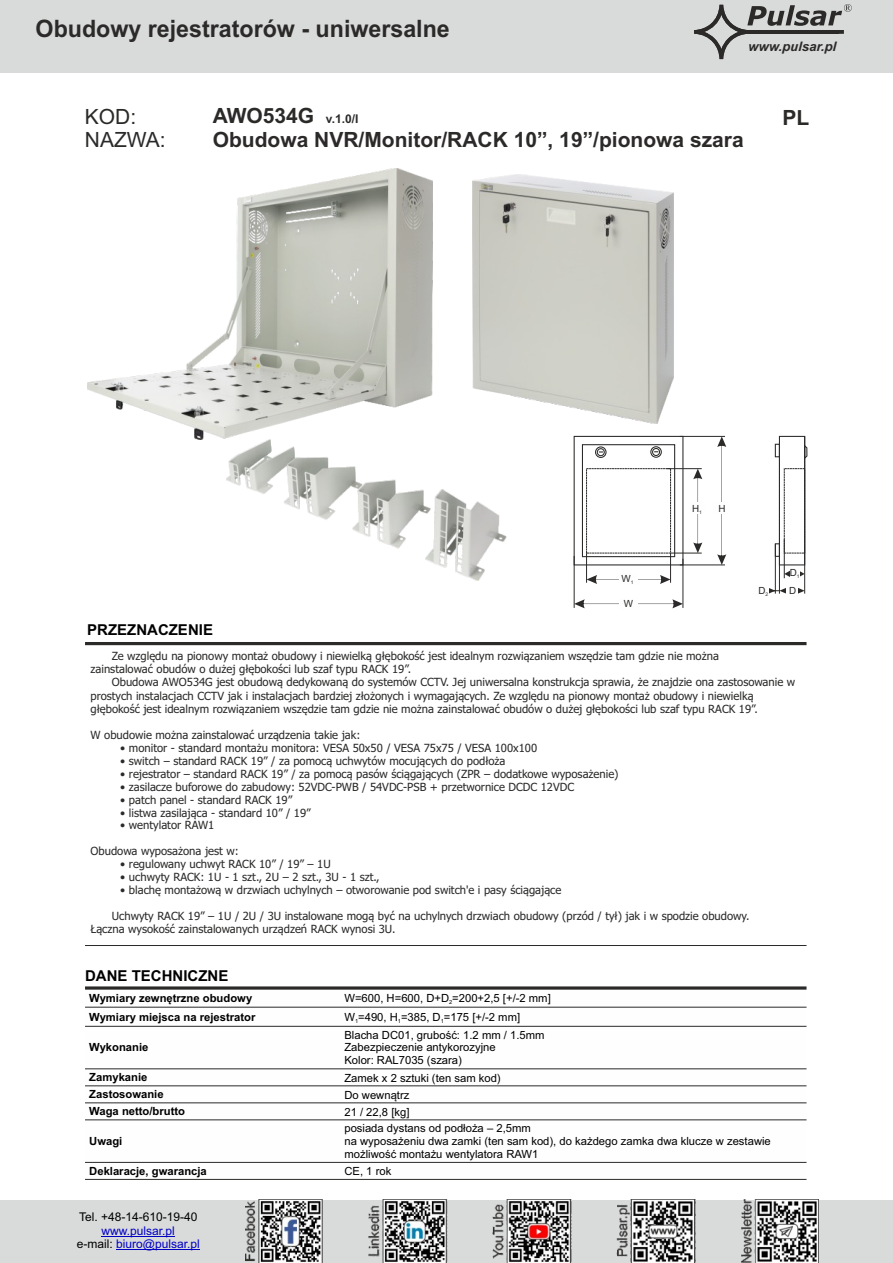
<style>
.page{position:relative;width:893px;height:1263px;background:#fff}
.page>*{position:absolute;margin:0;border:0;box-sizing:border-box;transform-origin:0 0}
.t1{font:700 24px "Arial";color:#2b2a29}
.t2{font:700 21px/23.4px "Arial";color:#2b2a29}
.t3{font:21px "Arial";color:#2b2a29}
.t4{font:700 15px "Arial";color:#000}
.t5{font:italic 700 13.2px "Arial";color:#2b2a29}
.t6{font:12px/13.4px "Arial";color:#0000c4;text-align:center}
.t7{font:12px "Arial";color:#000}
.t8{font:11.25px/13.6px "Tahoma";color:#2b2a29}
.t9{font:11.25px/12.6px "Arial";color:#000}
.t10{font:700 11.25px "Arial";color:#000}
.t11{font:9.9px "Arial";color:#2b2a29}
.t12{font:5.7px "Arial";color:#000}
.s1{font-size:12px}
.s2{color:#000}
</style>
<div class="page">
<div style="left:0;top:0;width:893px;height:73px;background:#d9dada"></div>
<svg style="left:694px;top:4px;width:158px;height:55px"></svg>
<hr style="left:747px;top:30px;width:92px;height:4px;background:#2b2a29">
<div style="left:0;top:1200px;width:893px;height:63px;background:#d9dada"></div>
<hr style="left:102px;top:1236px;width:73px;height:1px;background:#0000c4">
<hr style="left:116px;top:1249px;width:84px;height:1px;background:#0000c4">
<img style="left:246px;top:1200px;width:572px;height:63px">
<div style="left:586px;top:468px;width:85px;height:85px;border:1px dashed #2b2a29"></div>
<hr style="left:779px;top:442px;width:1px;height:152px;background:#2b2a29">
<div style="left:775px;top:543px;width:5px;height:14px;border:1px solid #2b2a29"></div>
<div style="left:775px;top:444px;width:5px;height:13px;border:1px solid #2b2a29"></div>
<hr style="left:574px;top:556px;width:1px;height:52px;background:#2b2a29">
<hr style="left:683px;top:559px;width:1px;height:49px;background:#2b2a29">
<svg style="left:574px;top:599px;width:109px;height:9px"></svg>
<div style="left:619px;top:598px;width:19px;height:12px;background:#fefefe"></div>
<hr style="left:680px;top:565px;width:45px;height:1px;background:#2b2a29">
<hr style="left:680px;top:436px;width:45px;height:1px;background:#2b2a29">
<svg style="left:717px;top:436px;width:9px;height:129px"></svg>
<div style="left:714px;top:502px;width:16px;height:12px;background:#fefefe"></div>
<hr style="left:775px;top:544px;width:1px;height:50px;background:#2b2a29">
<div style="left:582px;top:444px;width:93px;height:113px;border:1px solid #2b2a29"></div>
<hr style="left:804px;top:436px;width:1px;height:129px;background:#2b2a29">
<div style="left:595px;top:446px;width:11px;height:12px;border:1px solid #2b2a29;border-radius:50%"></div>
<div style="left:597px;top:448px;width:8px;height:8px;border:1px solid #2b2a29;border-radius:50%"></div>
<svg style="left:805px;top:443px;width:3px;height:18px"></svg>
<div style="left:784px;top:468px;width:21px;height:85px;border:1px dashed #2b2a29"></div>
<hr style="left:784px;top:539px;width:1px;height:39px;background:#2b2a29">
<svg style="left:769px;top:565px;width:36px;height:29px"></svg>
<div style="left:790px;top:568px;width:10px;height:11px;background:#fefefe"></div>
<hr style="left:667px;top:468px;width:35px;height:1px;background:#2b2a29">
<hr style="left:671px;top:553px;width:31px;height:1px;background:#2b2a29">
<svg style="left:693px;top:469px;width:9px;height:84px"></svg>
<div style="left:690px;top:503px;width:16px;height:11px;background:#fefefe"></div>
<hr style="left:586px;top:553px;width:1px;height:30px;background:#2b2a29">
<hr style="left:670px;top:553px;width:1px;height:30px;background:#2b2a29">
<svg style="left:586px;top:575px;width:85px;height:9px"></svg>
<div style="left:619px;top:574px;width:19px;height:11px;background:#fefefe"></div>
<div style="left:650px;top:446px;width:12px;height:12px;border:1px solid #2b2a29;border-radius:50%"></div>
<div style="left:652px;top:448px;width:8px;height:8px;border:1px solid #2b2a29;border-radius:50%"></div>
<hr style="left:85px;top:1179px;width:721px;height:1px;background:#2b2a29">
<hr style="left:85px;top:1162px;width:721px;height:1px;background:#2b2a29">
<hr style="left:85px;top:1119px;width:721px;height:1px;background:#2b2a29">
<hr style="left:85px;top:1102px;width:721px;height:1px;background:#2b2a29">
<hr style="left:85px;top:1085px;width:721px;height:1px;background:#2b2a29">
<hr style="left:85px;top:1068px;width:721px;height:1px;background:#2b2a29">
<hr style="left:85px;top:1026px;width:721px;height:1px;background:#2b2a29">
<hr style="left:85px;top:1007px;width:721px;height:1px;background:#2b2a29">
<svg style="left:85px;top:986px;width:721px;height:4px;background:#555453"></svg>
<hr style="left:85px;top:945px;width:721px;height:1px;background:#2b2a29">
<hr style="left:85px;top:642px;width:721px;height:3px;background:#2b2a29">
<img style="left:472px;top:174px;width:201px;height:249px">
<img style="left:226px;top:440px;width:281px;height:140px">
<img style="left:88px;top:169px;width:345px;height:271px">
<h1 class="t1" style="left:36px;top:19px;width:416px">Obudowy rejestratorów - uniwersalne</h1>
<p class="t5" style="left:748px;top:41px;width:89px">www.pulsar.pl</p>
<h2 class="t2" style="left:213px;top:106px;width:532px">AWO534G <span class="s1">v.1.0/I<br></span>Obudowa NVR/Monitor/RACK 10”, 19”/pionowa szara</h2>
<h2 class="t3" style="left:85px;top:108px;width:53px">KOD:</h2>
<h2 class="t2" style="left:782px;top:108px;width:28px">PL</h2>
<h2 class="t3" style="left:85px;top:132px;width:82px">NAZWA:</h2>
<p class="t11" style="left:621px;top:575px;width:14px">W<sub>1</sub></p>
<p class="t11" style="left:624px;top:600px;width:11px">W</p>
<p class="t11" style="left:692px;top:505px;width:11px">H<sub>1</sub></p>
<p class="t11" style="left:719px;top:504px;width:9px">H</p>
<p class="t11" style="left:758px;top:587px;width:11px">D<sub>2</sub></p>
<p class="t11" style="left:790px;top:569px;width:11px">D<sub>1</sub></p>
<p class="t11" style="left:789px;top:587px;width:9px">D</p>
<h3 class="t4" style="left:87px;top:624px;width:127px">PRZEZNACZENIE</h3>
<p class="t8" style="left:91px;top:651px;width:630px;line-height:12.9px;text-indent:21px">Ze względu na pionowy montaż obudowy i niewielką głębokość jest idealnym rozwiązaniem wszędzie tam gdzie nie można zainstalować obudów o dużej głębokości lub szaf typu RACK 19”.</p>
<p class="t8" style="left:91px;top:676px;width:706px;text-indent:21px">Obudowa AWO534G jest obudową dedykowaną do systemów CCTV. Jej uniwersalna konstrukcja sprawia, że znajdzie ona zastosowanie w prostych instalacjach CCTV jak i instalacjach bardziej złożonych i wymagających. Ze względu na pionowy montaż obudowy i niewielką głębokość jest idealnym rozwiązaniem wszędzie tam gdzie nie można zainstalować obudów o dużej głębokości lub szaf typu RACK 19”.</p>
<p class="t8" style="left:91px;top:729px;width:271px">W obudowie można zainstalować urządzenia takie jak:</p>
<p class="t8" style="left:120px;top:742px;width:418px">• monitor - standard montażu monitora: VESA 50x50 / VESA 75x75 / VESA 100x100</p>
<p class="t8" style="left:120px;top:755px;width:387px">• switch – standard RACK 19” / za pomocą uchwytów mocujących do podłoża</p>
<p class="t8" style="left:120px;top:768px;width:500px">• rejestrator – standard RACK 19” / za pomocą pasów ściągających (ZPR – dodatkowe wyposażenie)</p>
<p class="t8" style="left:120px;top:781px;width:455px">• zasilacze buforowe do zabudowy: 52VDC-PWB / 54VDC-PSB + przetwornice DCDC 12VDC</p>
<p class="t8" style="left:120px;top:794px;width:173px">• patch panel - standard RACK 19”</p>
<p class="t8" style="left:120px;top:806px;width:192px">• listwa zasilająca - standard 10” / 19”</p>
<p class="t8" style="left:120px;top:819px;width:96px">• wentylator RAW1</p>
<p class="t8" style="left:91px;top:845px;width:150px">Obudowa wyposażona jest w:</p>
<p class="t8" style="left:120px;top:858px;width:212px">• regulowany uchwyt RACK 10” / 19” – 1U</p>
<p class="t8" style="left:120px;top:871px;width:261px">• uchwyty RACK: 1U - 1 szt., 2U – 2 szt., 3U - 1 szt.,</p>
<p class="t8" style="left:120px;top:884px;width:443px">• blachę montażową w drzwiach uchylnych – otworowanie pod switch'e i pasy ściągające</p>
<p class="t8" style="left:91px;top:910px;width:660px;text-indent:21px">Uchwyty RACK 19” – 1U / 2U / 3U instalowane mogą być na uchylnych drzwiach obudowy (przód / tył) jak i w spodzie obudowy.<br>Łączna wysokość zainstalowanych urządzeń RACK wynosi 3U.</p>
<h3 class="t4" style="left:85px;top:970px;width:145px">DANE TECHNICZNE</h3>
<p class="t10" style="left:89px;top:993px;width:164px">Wymiary zewnętrzne obudowy</p>
<p class="t9" style="left:344px;top:992px;width:208px">W=600, H=600, D+D =200+2,5 [+/-2 mm]</p>
<p class="t12" style="left:449px;top:999px;width:5px">2</p>
<p class="t10" style="left:89px;top:1012px;width:168px">Wymiary miejsca na rejestrator</p>
<p class="t9" style="left:344px;top:1011px;width:177px">W =490, H =385, D =175 [+/-2 mm]</p>
<p class="t12" style="left:355px;top:1019px;width:5px">1</p>
<p class="t12" style="left:398px;top:1019px;width:5px">1</p>
<p class="t12" style="left:441px;top:1019px;width:5px">1</p>
<p class="t10" style="left:89px;top:1043px;width:61px">Wykonanie</p>
<p class="t9" style="left:344px;top:1030px;width:202px">Blacha DC01, grubość: 1.2 mm / 1.5mm<br>Zabezpieczenie antykorozyjne<br>Kolor: RAL7035 (szara)</p>
<p class="t10" style="left:89px;top:1073px;width:60px">Zamykanie</p>
<p class="t9" style="left:344px;top:1073px;width:158px">Zamek x 2 sztuki (ten sam kod)</p>
<p class="t10" style="left:89px;top:1090px;width:76px">Zastosowanie</p>
<p class="t9" style="left:344px;top:1090px;width:67px">Do wewnątrz</p>
<p class="t10" style="left:89px;top:1107px;width:97px">Waga netto/brutto</p>
<p class="t9" style="left:344px;top:1107px;width:67px">21 / 22,8 [kg]</p>
<p class="t10" style="left:89px;top:1137px;width:35px">Uwagi</p>
<p class="t9" style="left:344px;top:1123px;width:428px">posiada dystans od podłoża – 2,5mm<br>na wyposażeniu dwa zamki (ten sam kod), do każdego zamka dwa klucze w zestawie możliwość montażu wentylatora RAW1</p>
<p class="t10" style="left:89px;top:1166px;width:119px">Deklaracje, gwarancja</p>
<p class="t9" style="left:344px;top:1165px;width:48px">CE, 1 rok</p>
<p class="t7" style="left:79px;top:1212px;width:120px">Tel. +48-14-610-19-40</p>
<p class="t6" style="left:77px;top:1225px;width:124px">www.pulsar.pl<br><span class="s2">e-mail:</span> biuro@pulsar.pl</p>
</div>
